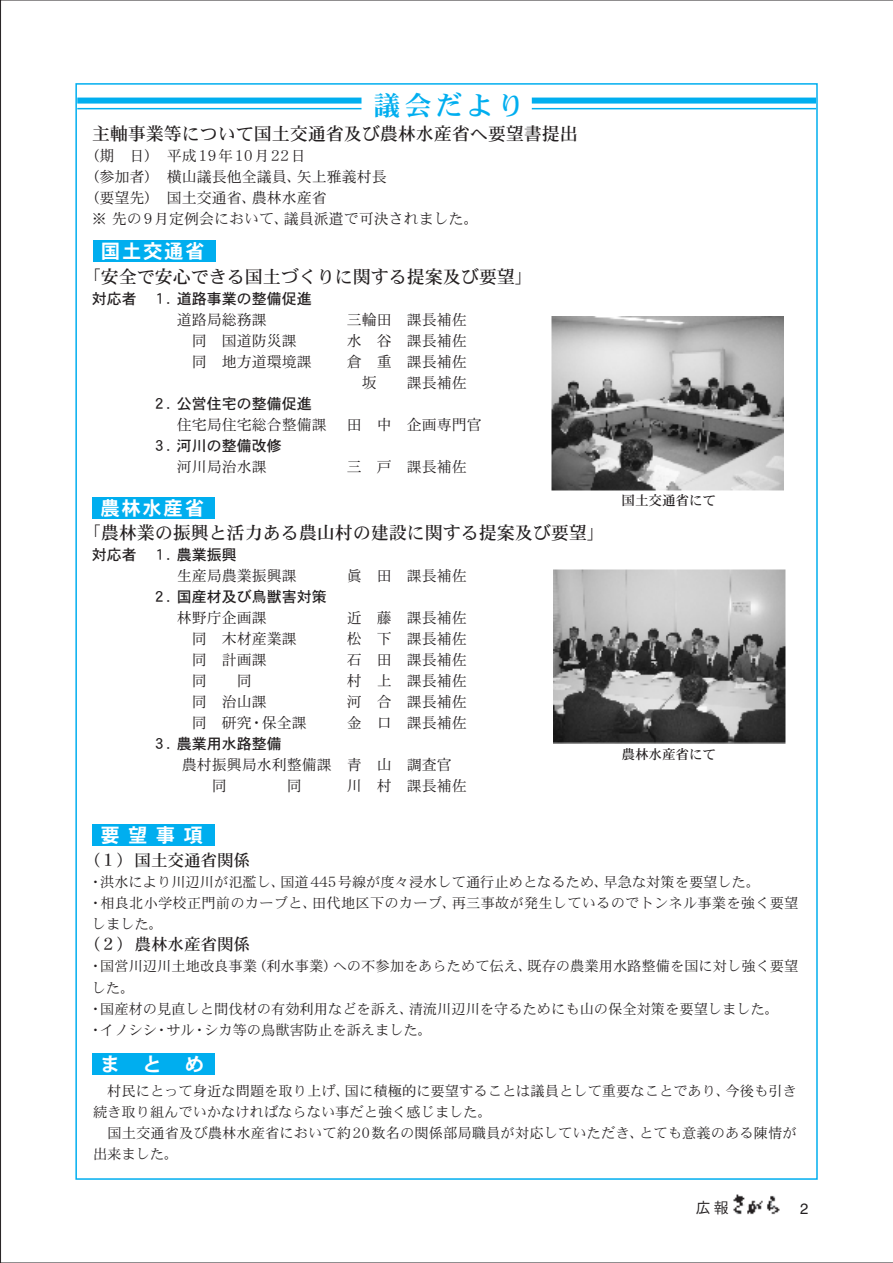
<style>
.page{position:relative;width:893px;height:1263px;background:#fff}
.page>*{position:absolute;margin:0;border:0;box-sizing:border-box;transform-origin:0 0}
.t1{font:27px "DFPHS Mincho CID W7";letter-spacing:.15em;color:#00aeef}
.t2{font:19.5px "DFPHS Gothic CID W7";letter-spacing:.08em;color:#fff}
.t3{font:18px "DFPHS Mincho CID W5";color:#231f20}
.t4{font:16.5px "DFPHS Mincho CID W5";color:#231f20}
.t5{font:15px/21px "DFPHS Mincho CID W3";color:#231f20}
.t6{font:15px "DFPHS Gothic CID W5";color:#231f20}
.t7{font:15px "DFPHS Mincho CID W3";letter-spacing:.1em;color:#231f20}
.t8{font:15px "DFPHS Gothic CID W3";color:#231f20}
.t9{font:15px "Helvetica";color:#231f20}
.t10{font:14.25px/21px "DFPHS Mincho CID W3";color:#231f20}
.t11{font:13.5px "DFPHS Mincho CID W5";color:#231f20}
</style>
<div class="page">
<img style="left:733px;top:1194px;width:47px;height:21px">
<div style="left:93px;top:240px;width:122px;height:22px;background:#00aeef"></div>
<hr style="left:77px;top:108px;width:284px;height:1px;background:#00aeef">
<div style="left:77px;top:98px;width:284px;height:6px;background:#00aeef"></div>
<hr style="left:532px;top:108px;width:284px;height:1px;background:#00aeef">
<div style="left:532px;top:98px;width:284px;height:6px;background:#00aeef"></div>
<div style="left:93px;top:497px;width:122px;height:21px;background:#00aeef"></div>
<div style="left:93px;top:824px;width:122px;height:21px;background:#00aeef"></div>
<div style="left:93px;top:1053px;width:122px;height:21px;background:#00aeef"></div>
<img style="left:551px;top:316px;width:232px;height:175px">
<img style="left:554px;top:569px;width:232px;height:175px">
<h1 class="t1" style="left:373px;top:91px;width:153px">議会だより</h1>
<p class="t3" style="left:92px;top:124px;width:487px">主軸事業等について国土交通省及び農林水産省へ要望書提出</p>
<p class="t7" style="left:84px;top:148px;width:223px">（期 日）平成19年10月22日</p>
<p class="t5" style="left:84px;top:166px;width:304px">（参加者）横山議長他全議員、矢上雅義村長</p>
<p class="t5" style="left:84px;top:187px;width:244px">（要望先）国土交通省、農林水産省</p>
<p class="t5" style="left:92px;top:208px;width:388px">※ 先の9月定例会において、議員派遣で可決されました。</p>
<h2 class="t2" style="left:101px;top:241px;width:105px">国土交通省</h2>
<p class="t3" style="left:83px;top:267px;width:451px">「安全で安心できる国土づくりに関する提案及び要望」</p>
<p class="t6" style="left:92px;top:290px;width:221px">対応者 １．道路事業の整備促進</p>
<p class="t5" style="left:177px;top:309px;width:91px">道路局総務課</p>
<p class="t5" style="left:347px;top:309px;width:121px">三輪田 課長補佐</p>
<p class="t5" style="left:192px;top:330px;width:106px">同 国道防災課</p>
<p class="t5" style="left:347px;top:330px;width:121px">水 谷 課長補佐</p>
<p class="t5" style="left:192px;top:351px;width:121px">同 地方道環境課</p>
<p class="t5" style="left:362px;top:351px;width:106px;text-indent:-15px">倉 重 課長補佐坂</p>
<p class="t5" style="left:407px;top:372px;width:61px">課長補佐</p>
<p class="t6" style="left:152px;top:395px;width:161px">２．公営住宅の整備促進</p>
<p class="t5" style="left:177px;top:414px;width:152px">住宅局住宅総合整備課</p>
<p class="t5" style="left:347px;top:414px;width:136px">田 中 企画専門官</p>
<p class="t6" style="left:152px;top:437px;width:131px">３．河川の整備改修</p>
<p class="t5" style="left:177px;top:456px;width:91px">河川局治水課</p>
<p class="t5" style="left:347px;top:456px;width:121px">三 戸 課長補佐</p>
<h2 class="t2" style="left:100px;top:497px;width:105px">農林水産省</h2>
<p class="t3" style="left:83px;top:523px;width:523px">「農林業の振興と活力ある農山村の建設に関する提案及び要望」</p>
<p class="t6" style="left:92px;top:547px;width:146px">対応者 １．農業振興</p>
<p class="t5" style="left:177px;top:565px;width:121px">生産局農業振興課</p>
<p class="t5" style="left:347px;top:565px;width:121px">眞 田 課長補佐</p>
<p class="t6" style="left:152px;top:589px;width:176px">２．国産材及び鳥獣害対策</p>
<p class="t5" style="left:177px;top:607px;width:91px">林野庁企画課</p>
<p class="t5" style="left:347px;top:607px;width:121px">近 藤 課長補佐</p>
<p class="t5" style="left:192px;top:628px;width:106px">同 木材産業課</p>
<p class="t5" style="left:347px;top:628px;width:121px">松 下 課長補佐</p>
<p class="t5" style="left:192px;top:649px;width:76px">同 計画課</p>
<p class="t5" style="left:347px;top:649px;width:121px">石 田 課長補佐</p>
<p class="t5" style="left:192px;top:670px;width:16px">同</p>
<p class="t5" style="left:237px;top:670px;width:16px">同</p>
<p class="t5" style="left:347px;top:670px;width:121px">村 上 課長補佐</p>
<p class="t5" style="left:192px;top:691px;width:76px">同 治山課</p>
<p class="t5" style="left:347px;top:691px;width:121px">河 合 課長補佐</p>
<p class="t5" style="left:192px;top:712px;width:116px">同 研究・保全課</p>
<p class="t5" style="left:347px;top:712px;width:121px">金 口 課長補佐</p>
<p class="t6" style="left:152px;top:736px;width:131px">３．農業用水路整備</p>
<p class="t5" style="left:212px;top:754px;width:241px;text-indent:-30px">農村振興局水利整備課 青 山 調査官同</p>
<p class="t5" style="left:287px;top:775px;width:16px">同</p>
<p class="t5" style="left:347px;top:775px;width:121px">川 村 課長補佐</p>
<h2 class="t2" style="left:100px;top:824px;width:104px">要望事項</h2>
<p class="t11" style="left:622px;top:493px;width:96px">国土交通省にて</p>
<p class="t11" style="left:622px;top:746px;width:96px">農林水産省にて</p>
<p class="t4" style="left:84px;top:852px;width:168px">（１）国土交通省関係</p>
<p class="t10" style="left:88px;top:872px;width:712px">・洪水により川辺川が氾濫し、国道445号線が度々浸水して通行止めとなるため、早急な対策を要望した。<br>・相良北小学校正門前のカーブと、田代地区下のカーブ、再三事故が発生しているのでトンネル事業を強く要望しました。</p>
<p class="t4" style="left:84px;top:936px;width:168px">（２）農林水産省関係</p>
<p class="t10" style="left:88px;top:956px;width:712px">・国営川辺川土地改良事業（利水事業）への不参加をあらためて伝え、既存の農業用水路整備を国に対し強く要望した。<br>・国産材の見直しと間伐材の有効利用などを訴え、清流川辺川を守るためにも山の保全対策を要望しました。<br>・イノシシ・サル・シカ等の鳥獣害防止を訴えました。</p>
<h2 class="t2" style="left:100px;top:1053px;width:105px">まとめ</h2>
<p class="t10" style="left:93px;top:1080px;width:705px;text-indent:14px">村民にとって身近な問題を取り上げ、国に積極的に要望することは議員として重要なことであり、今後も引き続き取り組んでいかなければならない事だと強く感じました。</p>
<p class="t10" style="left:93px;top:1122px;width:705px;text-indent:14px">国土交通省及び農林水産省において約20数名の関係部局職員が対応していただき、とても意義のある陳情が出来ました。</p>
<p class="t8" style="left:696px;top:1199px;width:34px">広報</p>
<p class="t9" style="left:800px;top:1200px;width:10px">2</p>
</div>
